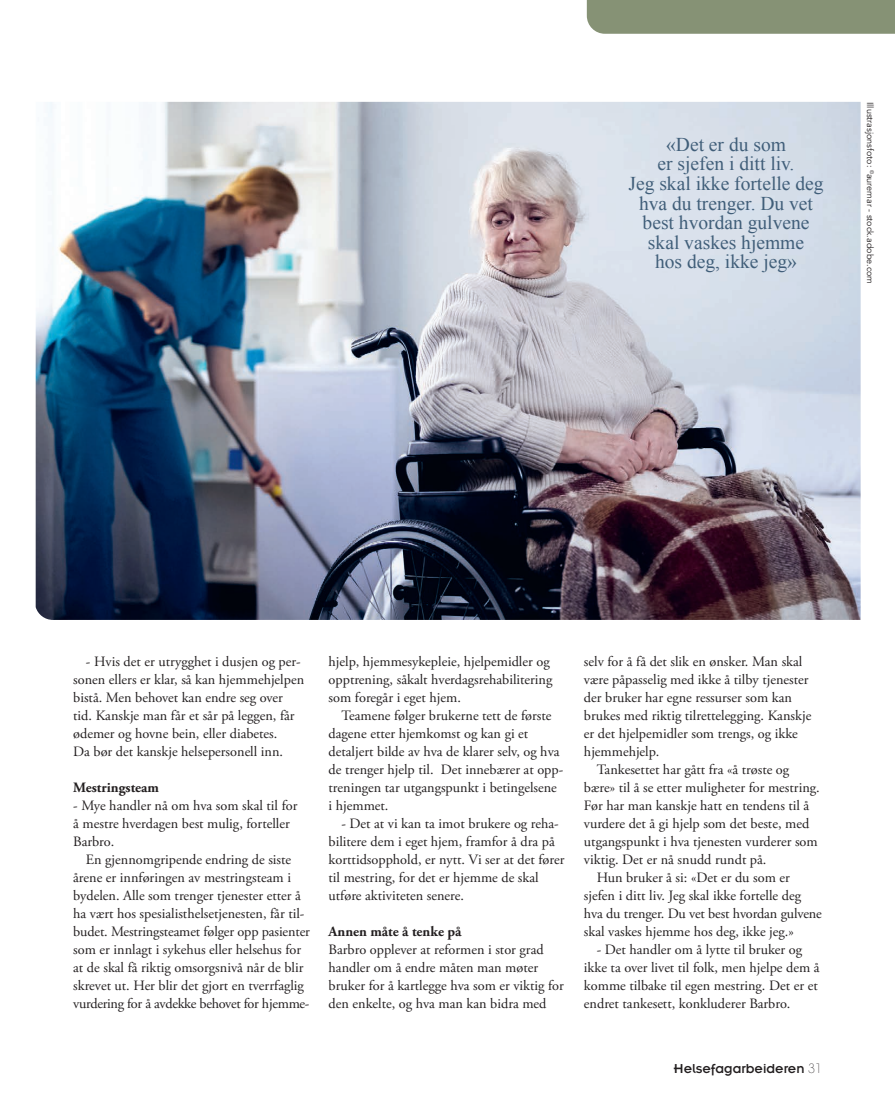
<style>
.page{position:relative;width:895px;height:1107px;background:#fff}
.page>*{position:absolute;margin:0;border:0;box-sizing:border-box;transform-origin:0 0}
.t1{font:19.5px/19.5px "Times New Roman";color:#405e79;text-align:center}
.t2{font:14.25px/18px "Adobe Garamond Pro";color:#231f20}
.t3{font:700 14.25px "Adobe Garamond Pro";color:#231f20}
.t4{font:14.25px "Insignia";color:#231f20}
.t5{font:9px "Avenir";color:#231f20}
.s1{font-family:"ITC Avant Garde Std";font-weight:200;font-size:12.75px}
</style>
<div class="page">
<img style="left:36px;top:102px;width:824px;height:517px">
<div style="left:586px;top:0;width:309px;height:34px;background:#869275"></div>
<h1 class="t1" style="left:628px;top:134px;width:196px">«Det er du som<br>er sjefen i ditt liv.<br>Jeg skal ikke fortelle deg hva du trenger. Du vet best hvordan gulvene skal vaskes hjemme<br>hos deg, ikke jeg»</h1>
<p class="t5" style="left:875px;top:102px;width:183px;rotate:90deg">Illustrasjonsfoto: <sup>©</sup>auremar - stock.adobe.com</p>
<p class="t2" style="left:73px;top:653px;width:232px;text-indent:13px">- Hvis det er utrygghet i dusjen og per&shy;sonen ellers er klar, så kan hjemmehjelpen bistå. Men behovet kan endre seg over tid. Kanskje man får et sår på leggen, får ødemer og hovne bein, eller diabetes.<br>Da bør det kanskje helsepersonell inn.</p>
<p class="t3" style="left:73px;top:779px;width:87px">Mestringsteam</p>
<p class="t2" style="left:73px;top:797px;width:226px">- Mye handler nå om hva som skal til for å mestre hverdagen best mulig, forteller<br>Barbro.</p>
<p class="t2" style="left:73px;top:851px;width:238px;text-indent:13px">En gjennomgripende endring de siste årene er innføringen av mestringsteam i bydelen. Alle som trenger tjenester etter å ha vært hos spesialisthelsetjenesten, får til&shy;budet. Mestringsteamet følger opp pasienter som er innlagt i sykehus eller helsehus for at de skal få riktig omsorgsnivå når de blir skrevet ut. Her blir det gjort en tverrfaglig vurdering for å avdekke behovet for hjemme-</p>
<p class="t2" style="left:328px;top:653px;width:225px">hjelp, hjemmesykepleie, hjelpemidler og opptrening, såkalt hverdagsrehabilitering som foregår i eget hjem.</p>
<p class="t2" style="left:328px;top:707px;width:236px;text-indent:13px">Teamene følger brukerne tett de første dagene etter hjemkomst og kan gi et detaljert bilde av hva de klarer selv, og hva de trenger hjelp til. Det innebærer at opp&shy;treningen tar utgangspunkt i betingelsene i hjemmet.</p>
<p class="t2" style="left:328px;top:815px;width:237px;text-indent:13px">- Det at vi kan ta imot brukere og reha&shy;bilitere dem i eget hjem, framfor å dra på korttidsopphold, er nytt. Vi ser at det fører til mestring, for det er hjemme de skal utføre aktiviteten senere.</p>
<p class="t3" style="left:328px;top:923px;width:134px">Annen måte å tenke på</p>
<p class="t2" style="left:328px;top:941px;width:237px">Barbro opplever at reformen i stor grad handler om å endre måten man møter bruker for å kartlegge hva som er viktig for den enkelte, og hva man kan bidra med</p>
<p class="t2" style="left:583px;top:653px;width:220px">selv for å få det slik en ønsker. Man skal</p>
<p class="t2" style="left:583px;top:671px;width:226px">være påpasselig med ikke å tilby tjenester</p>
<p class="t2" style="left:583px;top:689px;width:209px">der bruker har egne ressurser som kan</p>
<p class="t2" style="left:583px;top:707px;width:229px">brukes med riktig tilrettelegging. Kanskje</p>
<p class="t2" style="left:583px;top:725px;width:215px">er det hjelpemidler som trengs, og ikke</p>
<p class="t2" style="left:583px;top:743px;width:77px">hjemmehjelp.</p>
<p class="t2" style="left:596px;top:761px;width:194px">Tankesettet har gått fra «å trøste og</p>
<p class="t2" style="left:583px;top:779px;width:237px">bære» til å se etter muligheter for mestring.</p>
<p class="t2" style="left:583px;top:797px;width:227px">Før har man kanskje hatt en tendens til å</p>
<p class="t2" style="left:583px;top:815px;width:227px">vurdere det å gi hjelp som det beste, med</p>
<p class="t2" style="left:583px;top:833px;width:235px">utgangspunkt i hva tjenesten vurderer som</p>
<p class="t2" style="left:583px;top:851px;width:184px">viktig. Det er nå snudd rundt på.</p>
<p class="t2" style="left:596px;top:869px;width:194px">Hun bruker å si: «Det er du som er</p>
<p class="t2" style="left:583px;top:887px;width:218px">sjefen i ditt liv. Jeg skal ikke fortelle deg</p>
<p class="t2" style="left:583px;top:905px;width:239px">hva du trenger. Du vet best hvordan gulvene</p>
<p class="t2" style="left:583px;top:923px;width:211px">skal vaskes hjemme hos deg, ikke jeg.»</p>
<p class="t2" style="left:583px;top:941px;width:237px;text-indent:13px">- Det handler om å lytte til bruker og ikke ta over livet til folk, men hjelpe dem å komme tilbake til egen mestring. Det er et endret tankesett, konkluderer Barbro.</p>
<p class="t4" style="left:673px;top:1061px;width:150px">Helsefagarbeideren <span class="s1">31</span></p>
</div>
